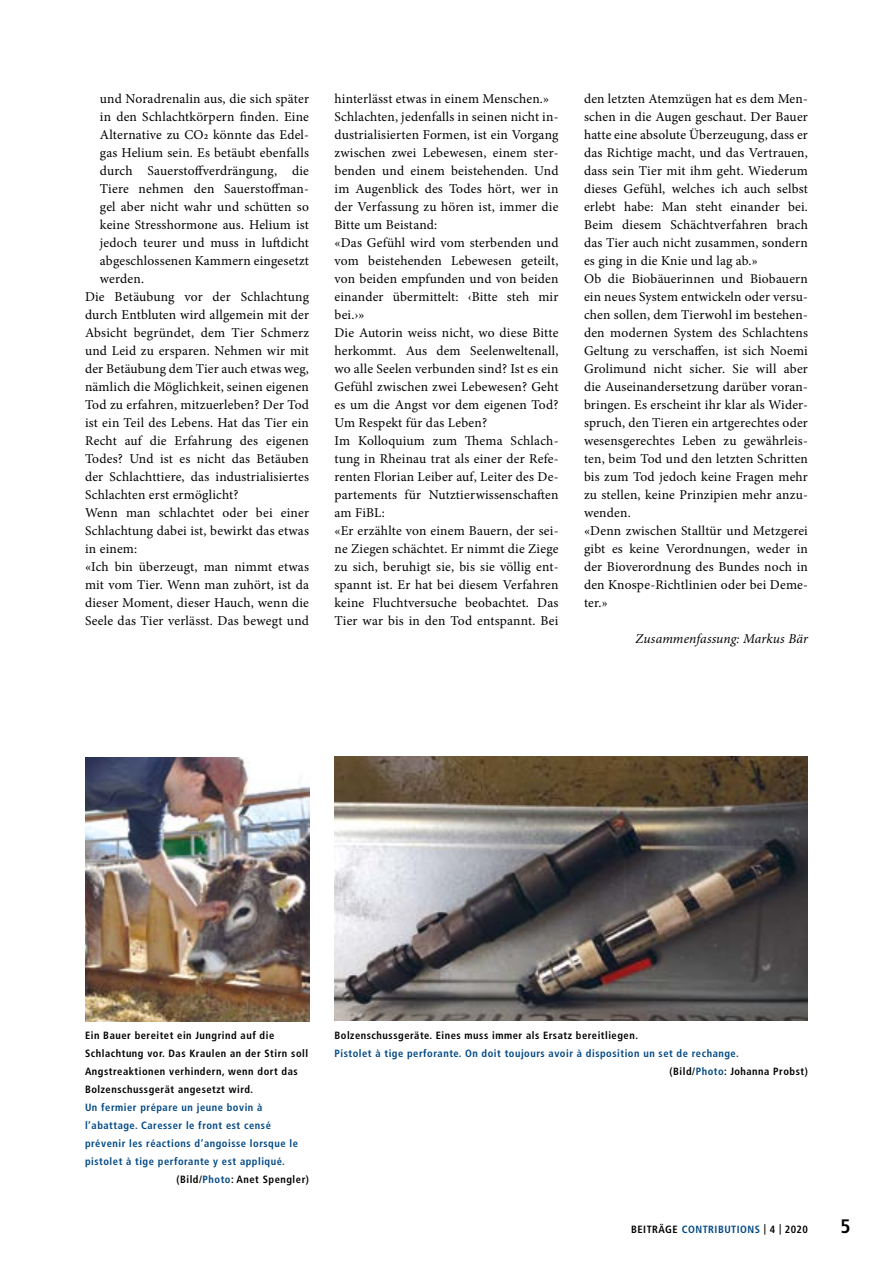
<style>
.page{position:relative;width:893px;height:1263px;background:#fff}
.page>*{position:absolute;margin:0;border:0;box-sizing:border-box;transform-origin:0 0}
.t1{font:700 condensed 19.5px "Frutiger LT Pro";color:#000}
.t2{font:13.5px/18px "Minion Pro";letter-spacing:.015em;color:#000}
.t3{font:italic 13.5px "Minion Pro";letter-spacing:.005em;color:#000}
.t4{font:700 condensed 10.5px/18px "Frutiger LT Pro";letter-spacing:.05em;color:#000}
.t5{font:700 condensed 10.5px/18px "Frutiger LT Pro";letter-spacing:.05em;color:#004884}
.s1{color:#004884}
.s2{color:#000}
</style>
<div class="page">
<img style="left:334px;top:756px;width:474px;height:264px">
<img style="left:85px;top:758px;width:224px;height:263px">
<p class="t2" style="left:100px;top:90px;width:211px">und Noradrenalin aus, die sich später</p>
<p class="t2" style="left:100px;top:108px;width:211px">in den Schlachtkörpern finden. Eine</p>
<p class="t2" style="left:100px;top:126px;width:211px">Alternative zu CO2 könnte das Edel-</p>
<p class="t2" style="left:100px;top:144px;width:211px">gas Helium sein. Es betäubt ebenfalls</p>
<p class="t2" style="left:100px;top:162px;width:211px">durch Sauerstoffverdrängung, die</p>
<p class="t2" style="left:100px;top:180px;width:211px">Tiere nehmen den Sauerstoffman-</p>
<p class="t2" style="left:100px;top:198px;width:211px">gel aber nicht wahr und schütten so</p>
<p class="t2" style="left:100px;top:216px;width:211px">keine Stresshormone aus. Helium ist</p>
<p class="t2" style="left:100px;top:234px;width:211px">jedoch teurer und muss in luftdicht</p>
<p class="t2" style="left:100px;top:252px;width:211px">abgeschlossenen Kammern eingesetzt</p>
<p class="t2" style="left:100px;top:270px;width:46px">werden.</p>
<p class="t2" style="left:85px;top:288px;width:225px">Die Betäubung vor der Schlachtung</p>
<p class="t2" style="left:85px;top:306px;width:225px">durch Entbluten wird allgemein mit der</p>
<p class="t2" style="left:85px;top:324px;width:225px">Absicht begründet, dem Tier Schmerz</p>
<p class="t2" style="left:85px;top:342px;width:225px">und Leid zu ersparen. Nehmen wir mit</p>
<p class="t2" style="left:85px;top:360px;width:225px">der Betäubung dem Tier auch etwas weg,</p>
<p class="t2" style="left:85px;top:378px;width:225px">nämlich die Möglichkeit, seinen eigenen</p>
<p class="t2" style="left:85px;top:396px;width:225px">Tod zu erfahren, mitzuerleben? Der Tod</p>
<p class="t2" style="left:85px;top:414px;width:225px">ist ein Teil des Lebens. Hat das Tier ein</p>
<p class="t2" style="left:85px;top:432px;width:225px">Recht auf die Erfahrung des eigenen</p>
<p class="t2" style="left:85px;top:450px;width:225px">Todes? Und ist es nicht das Betäuben</p>
<p class="t2" style="left:85px;top:468px;width:225px">der Schlachttiere, das industrialisiertes</p>
<p class="t2" style="left:85px;top:486px;width:155px">Schlachten erst ermöglicht?</p>
<p class="t2" style="left:85px;top:504px;width:225px">Wenn man schlachtet oder bei einer</p>
<p class="t2" style="left:85px;top:522px;width:225px">Schlachtung dabei ist, bewirkt das etwas</p>
<p class="t2" style="left:85px;top:540px;width:54px">in einem:</p>
<p class="t2" style="left:85px;top:558px;width:225px">«Ich bin überzeugt, man nimmt etwas</p>
<p class="t2" style="left:85px;top:576px;width:225px">mit vom Tier. Wenn man zuhört, ist da</p>
<p class="t2" style="left:85px;top:594px;width:225px">dieser Moment, dieser Hauch, wenn die</p>
<p class="t2" style="left:85px;top:612px;width:225px">Seele das Tier verlässt. Das bewegt und</p>
<p class="t2" style="left:334px;top:90px;width:225px">hinterlässt etwas in einem Menschen.» Schlachten, jedenfalls in seinen nicht in&shy;dustrialisierten Formen, ist ein Vorgang zwischen zwei Lebewesen, einem ster&shy;benden und einem beistehenden. Und im Augenblick des Todes hört, wer in der Verfassung zu hören ist, immer die Bitte um Beistand:<br>«Das Gefühl wird vom sterbenden und vom beistehenden Lebewesen geteilt, von beiden empfunden und von beiden einander übermittelt: ‹Bitte steh mir bei.›»<br>Die Autorin weiss nicht, wo diese Bitte herkommt. Aus dem Seelenweltenall, wo alle Seelen verbunden sind? Ist es ein Gefühl zwischen zwei Lebewesen? Geht es um die Angst vor dem eigenen Tod?<br>Um Respekt für das Leben?<br>Im Kolloquium zum Thema Schlach&shy;tung in Rheinau trat als einer der Refe&shy;renten Florian Leiber auf, Leiter des De&shy;partements für Nutztierwissenschaften am FiBL:<br>«Er erzählte von einem Bauern, der sei&shy;ne Ziegen schächtet. Er nimmt die Ziege zu sich, beruhigt sie, bis sie völlig ent&shy;spannt ist. Er hat bei diesem Verfahren keine Fluchtversuche beobachtet. Das Tier war bis in den Tod entspannt. Bei</p>
<p class="t2" style="left:584px;top:90px;width:225px">den letzten Atemzügen hat es dem Men&shy;schen in die Augen geschaut. Der Bauer hatte eine absolute Überzeugung, dass er das Richtige macht, und das Vertrauen, dass sein Tier mit ihm geht. Wiederum dieses Gefühl, welches ich auch selbst erlebt habe: Man steht einander bei.<br>Beim diesem Schächtverfahren brach das Tier auch nicht zusammen, sondern es ging in die Knie und lag ab.»<br>Ob die Biobäuerinnen und Biobauern ein neues System entwickeln oder versu&shy;chen sollen, dem Tierwohl im bestehen&shy;den modernen System des Schlachtens Geltung zu verschaffen, ist sich Noemi Grolimund nicht sicher. Sie will aber die Auseinandersetzung darüber voran&shy;bringen. Es erscheint ihr klar als Wider&shy;spruch, den Tieren ein artgerechtes oder wesensgerechtes Leben zu gewährleis&shy;ten, beim Tod und den letzten Schritten bis zum Tod jedoch keine Fragen mehr zu stellen, keine Prinzipien mehr anzu&shy;wenden.<br>«Denn zwischen Stalltür und Metzgerei gibt es keine Verordnungen, weder in der Bioverordnung des Bundes noch in den Knospe-Richtlinien oder bei Deme&shy;ter.»</p>
<p class="t3" style="left:635px;top:629px;width:174px">Zusammenfassung: Markus Bär</p>
<p class="t4" style="left:85px;top:1026px;width:225px">Ein Bauer bereitet ein Jungrind auf die Schlachtung vor. Das Kraulen an der Stirn soll Angstreaktionen verhindern, wenn dort das Bolzenschussgerät angesetzt wird.</p>
<p class="t5" style="left:85px;top:1098px;width:179px">Un fermier prépare un jeune bovin à</p>
<p class="t5" style="left:85px;top:1116px;width:187px">l’abattage. Caresser le front est censé</p>
<p class="t5" style="left:85px;top:1134px;width:214px">prévenir les réactions d’angoisse lorsque le</p>
<p class="t5" style="left:85px;top:1152px;width:201px">pistolet à tige perforante y est appliqué.</p>
<p class="t4" style="left:176px;top:1170px;width:134px">(Bild/<span class="s1">Photo</span>: Anet Spengler)</p>
<p class="t4" style="left:334px;top:1026px;width:305px">Bolzenschussgeräte. Eines muss immer als Ersatz bereitliegen.</p>
<p class="t5" style="left:670px;top:1044px;width:140px;text-indent:-335px">Pistolet à tige perforante. On doit toujours avoir à disposition un set de rechange.<br><span class="s2">(Bild/</span>Photo<span class="s2">: Johanna Probst)</span></p>
<p class="t4" style="left:631px;top:1220px;width:178px">BEITRÄGE <span class="s1">CONTRIBUTIONS</span> | 4 | 2020</p>
<h1 class="t1" style="left:840px;top:1214px;width:12px">5</h1>
</div>
